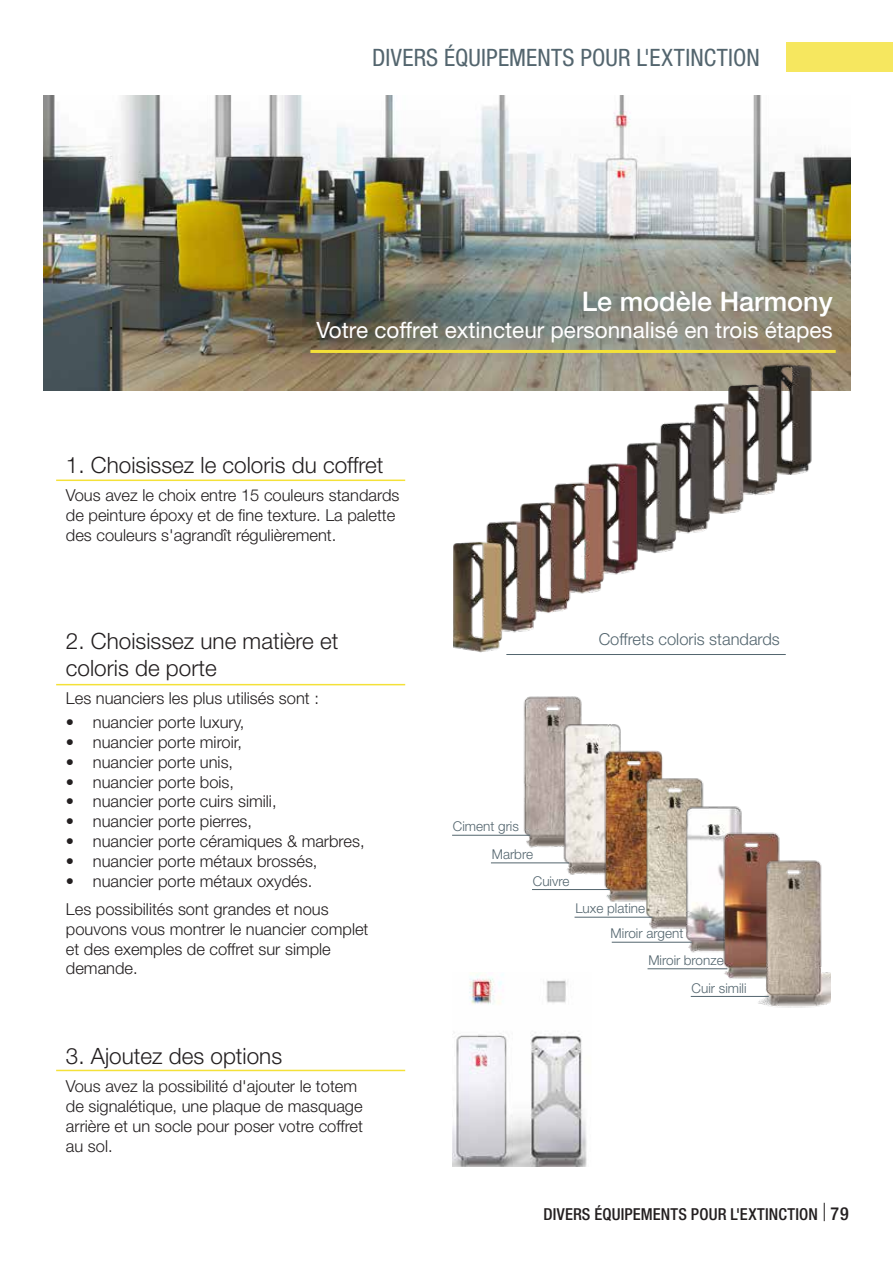
<style>
.page{position:relative;width:893px;height:1263px;background:#fff}
.page>*{position:absolute;margin:0;border:0;box-sizing:border-box;transform-origin:0 0}
.t1{font:500 27px "Helvetica Neue LT Std";color:#fff}
.t2{font:condensed 24px "Helvetica Neue LT Std";letter-spacing:.005em;color:#53656e}
.t3{font:300 22.5px/27px "Helvetica Neue LT Std";color:#231f20}
.t4{font:22.5px "Helvetica Neue LT Std";color:#fff}
.t5{font:300 16.5px/19.8px "Helvetica Neue LT Std";color:#231f20}
.t6{font:500 condensed 16.5px "Helvetica Neue LT Std";letter-spacing:.01em;color:#231f20}
.t7{font:300 16.5px "Helvetica Neue LT Std";color:#53656e}
.t8{font:300 13.5px/25px "Helvetica Neue LT Std";color:#53656e}
.s1{font-size:18px}
</style>
<div class="page">
<div style="left:787px;top:43px;width:106px;height:29px;background:#f6e75f"></div>
<svg style="left:824px;top:1203px;width:1px;height:18px"></svg>
<img style="left:44px;top:95px;width:806px;height:295px">
<img style="left:613px;top:360px;width:203px;height:194px">
<img style="left:453px;top:458px;width:187px;height:195px">
<hr style="left:506px;top:654px;width:280px;height:1px;background:#53656e">
<img style="left:515px;top:696px;width:67px;height:152px">
<img style="left:560px;top:720px;width:61px;height:155px">
<img style="left:599px;top:747px;width:64px;height:155px">
<img style="left:632px;top:774px;width:72px;height:156px">
<img style="left:675px;top:798px;width:67px;height:155px">
<img style="left:718px;top:825px;width:62px;height:154px">
<img style="left:754px;top:857px;width:76px;height:151px">
<hr style="left:452px;top:835px;width:78px;height:1px;background:#53656e">
<hr style="left:491px;top:862px;width:78px;height:1px;background:#53656e">
<hr style="left:532px;top:889px;width:78px;height:1px;background:#53656e">
<hr style="left:575px;top:917px;width:77px;height:1px;background:#53656e">
<hr style="left:612px;top:942px;width:80px;height:1px;background:#53656e">
<hr style="left:647px;top:968px;width:80px;height:1px;background:#53656e">
<hr style="left:691px;top:996px;width:78px;height:1px;background:#53656e">
<hr style="left:310px;top:350px;width:526px;height:3px;background:#f4e138">
<hr style="left:56px;top:479px;width:349px;height:2px;background:#f4e138">
<hr style="left:56px;top:684px;width:349px;height:1px;background:#f4e138">
<hr style="left:56px;top:1070px;width:349px;height:1px;background:#f4e138">
<img style="left:452px;top:974px;width:135px;height:193px">
<h2 class="t2" style="left:372px;top:44px;width:389px">DIVERS ÉQUIPEMENTS POUR L'EXTINCTION</h2>
<h1 class="t1" style="left:582px;top:285px;width:253px">Le modèle Harmony</h1>
<h3 class="t4" style="left:316px;top:317px;width:518px">Votre coffret extincteur personnalisé en trois étapes</h3>
<h3 class="t3" style="left:66px;top:451px;width:319px">1. Choisissez le coloris du coffret</h3>
<p class="t5" style="left:66px;top:485px;width:335px">Vous avez le choix entre 15 couleurs standards de peinture époxy et de fine texture. La palette des couleurs s'agrandît régulièrement.</p>
<h3 class="t3" style="left:66px;top:627px;width:274px">2. Choisissez une matière et coloris de porte</h3>
<p class="t5" style="left:66px;top:688px;width:254px">Les nuanciers les plus utilisés sont :</p>
<p class="t5" style="left:66px;top:712px;width:180px">• nuancier porte luxury,</p>
<p class="t5" style="left:66px;top:732px;width:178px">• nuancier porte miroir,</p>
<p class="t5" style="left:66px;top:752px;width:169px">• nuancier porte unis,</p>
<p class="t5" style="left:66px;top:771px;width:170px">• nuancier porte bois,</p>
<p class="t5" style="left:66px;top:791px;width:212px">• nuancier porte cuirs simili,</p>
<p class="t5" style="left:66px;top:811px;width:188px">• nuancier porte pierres,</p>
<p class="t5" style="left:66px;top:831px;width:300px">• nuancier porte céramiques &amp; marbres,</p>
<p class="t5" style="left:66px;top:851px;width:253px">• nuancier porte métaux brossés,</p>
<p class="t5" style="left:66px;top:866px;width:264px;line-height:28.3px">• nuancier porte métaux oxydés.<br>Les possibilités sont grandes et nous</p>
<p class="t5" style="left:66px;top:919px;width:304px">pouvons vous montrer le nuancier complet et des exemples de coffret sur simple demande.</p>
<h3 class="t3" style="left:66px;top:1042px;width:218px">3. Ajoutez des options</h3>
<p class="t5" style="left:66px;top:1076px;width:299px">Vous avez la possibilité d'ajouter le totem de signalétique, une plaque de masquage arrière et un socle pour poser votre coffret au sol.</p>
<p class="t7" style="left:599px;top:629px;width:183px">Coffrets coloris standards</p>
<p class="t8" style="left:453px;top:814px;width:68px">Ciment gris</p>
<p class="t8" style="left:492px;top:841px;width:43px">Marbre</p>
<p class="t8" style="left:533px;top:868px;width:38px">Cuivre</p>
<p class="t8" style="left:611px;top:896px;width:74px;text-indent:-35px">Luxe platine<br>Miroir argent</p>
<p class="t8" style="left:692px;top:946px;width:56px;line-height:27.6px;text-indent:-43px">Miroir bronze<br>Cuir simili</p>
<p class="t6" style="left:543px;top:1205px;width:307px">DIVERS ÉQUIPEMENTS POUR L'EXTINCTION <span class="s1">79</span></p>
</div>
